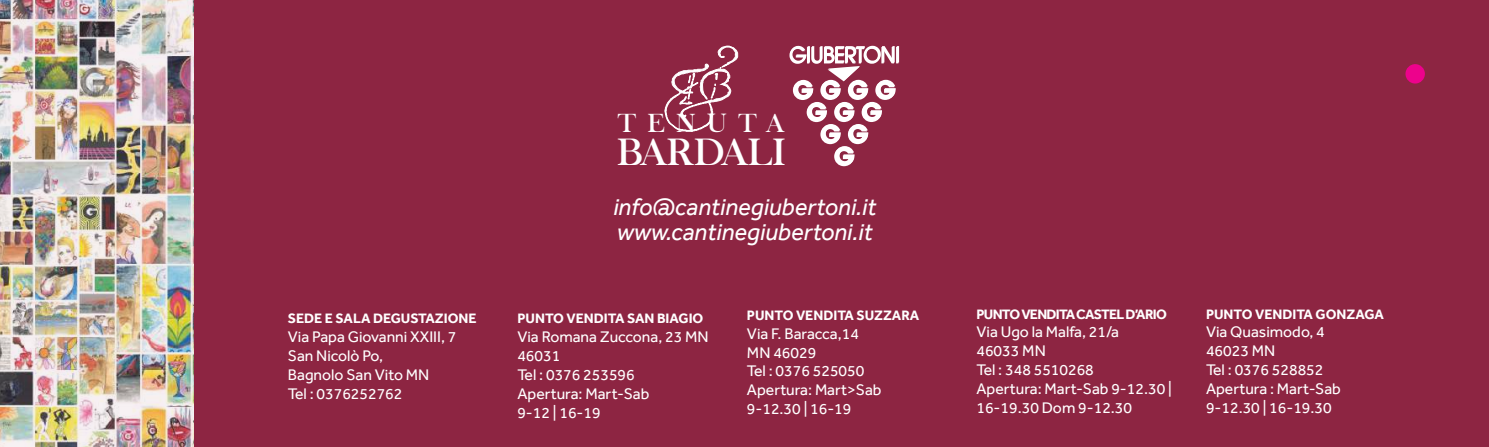
<style>
.page{position:relative;width:1489px;height:447px;background:#fff}
.page>*{position:absolute;margin:0;border:0;box-sizing:border-box;transform-origin:0 0}
.t1{font:37.45px "Chapaza";letter-spacing:-.025em;color:#fff}
.t2{font:25.72px "Chapaza";letter-spacing:.45em;color:#fff}
.t3{font:italic 24.5px/24.5px "Effra";color:#fff}
.t4{font:15.75px/18.9px "Effra";color:#fff}
.t5{font:700 14px "Effra";color:#fff}
.t6{font:700 14px "Effra";letter-spacing:-.05em;color:#fff}
</style>
<div class="page">
<div style="left:193px;top:0;width:1295px;height:446px;background:#8d2542"></div>
<div style="left:1405px;top:64px;width:19px;height:19px;background:#ed028c;border-radius:50%"></div>
<img style="left:0;top:0;width:193px;height:446px">
<svg style="left:664px;top:45px;width:74px;height:87px;background:#9f4860"></svg>
<hr style="left:896px;top:46px;width:3px;height:16px;background:#fff">
<svg style="left:789px;top:46px;width:109px;height:120px"></svg>
<p class="t5" style="left:288px;top:310px;width:190px">SEDE E SALA DEGUSTAZIONE</p>
<p class="t4" style="left:288px;top:327px;width:170px">Via Papa Giovanni XXIII, 7<br>San Nicolò Po,<br>Bagnolo San Vito MN<br>Tel : 0376252762</p>
<h2 class="t2" style="left:617px;top:108px;width:169px">TENUTA</h2>
<h1 class="t1" style="left:617px;top:130px;width:169px">BARDALI</h1>
<h3 class="t3" style="left:613px;top:194px;width:265px">info@cantinegiubertoni.it www.cantinegiubertoni.it</h3>
<p class="t5" style="left:517px;top:310px;width:187px">PUNTO VENDITA SAN BIAGIO</p>
<p class="t4" style="left:517px;top:327px;width:193px">Via Romana Zuccona, 23 MN<br>46031<br>Tel : 0376 253596<br>Apertura: Mart-Sab<br>9-12 | 16-19</p>
<p class="t5" style="left:747px;top:306px;width:174px">PUNTO VENDITA SUZZARA</p>
<p class="t4" style="left:747px;top:323px;width:136px">Via F. Baracca,14<br>MN 46029<br>Tel : 0376 525050<br>Apertura: Mart&gt;Sab<br>9-12.30 | 16-19</p>
<p class="t6" style="left:976px;top:305px;width:192px">PUNTO VENDITA CASTEL D’ARIO</p>
<p class="t4" style="left:976px;top:322px;width:197px">Via Ugo la Malfa, 21/a<br>46033 MN<br>Tel : 348 5510268<br>Apertura: Mart-Sab 9-12.30 |<br>16-19.30 Dom 9-12.30</p>
<p class="t5" style="left:1205px;top:305px;width:179px">PUNTO VENDITA GONZAGA</p>
<p class="t4" style="left:1205px;top:322px;width:136px">Via Quasimodo, 4<br>46023 MN<br>Tel : 0376 528852<br>Apertura : Mart-Sab<br>9-12.30 | 16-19.30</p>
</div>
